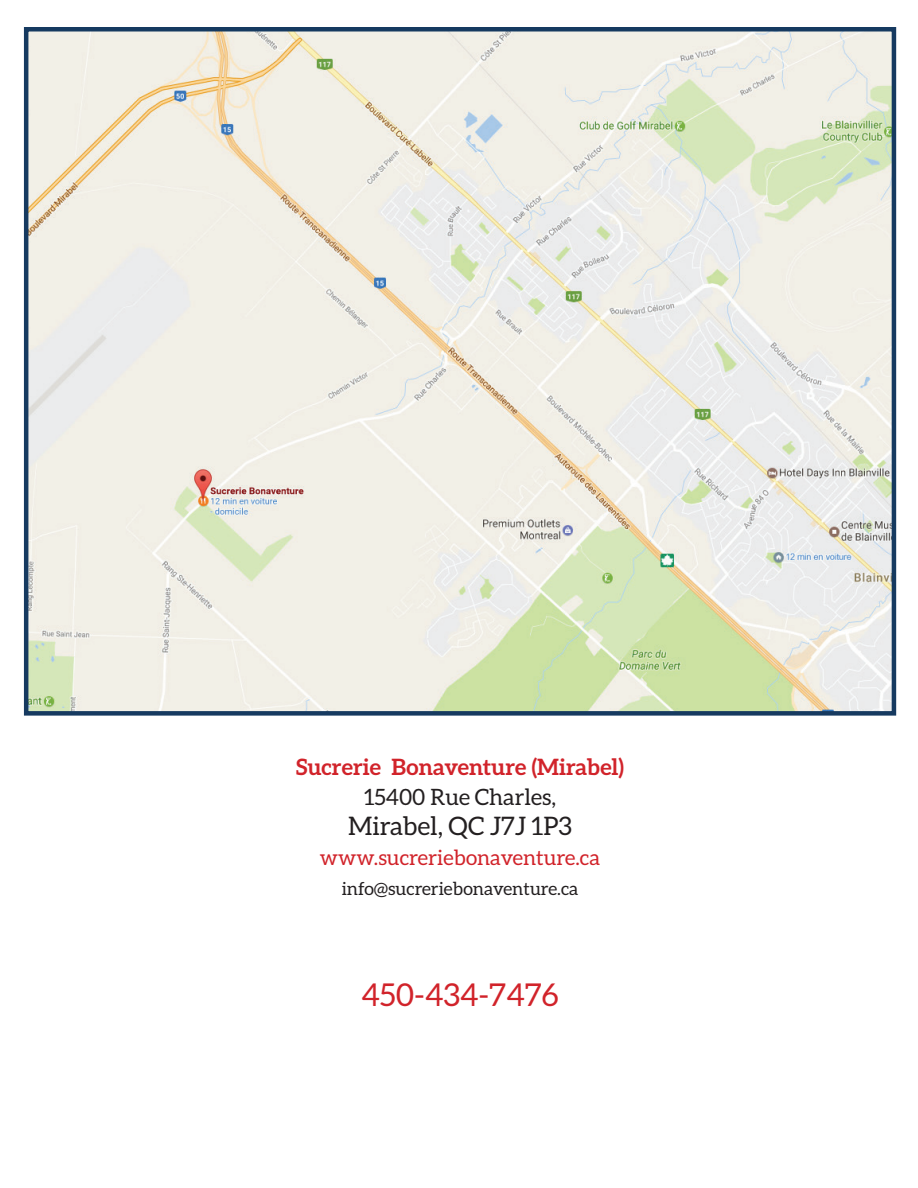
<style>
.page{position:relative;width:918px;height:1188px;background:#fff}
.page>*{position:absolute;margin:0;border:0;box-sizing:border-box;transform-origin:0 0}
.t1{font:31.5px "Aleo";color:#d1232a}
.t2{font:25.5px "Aleo";color:#231f20}
.t3{font:700 22.5px "Aleo";color:#d1232a}
.t4{font:22.5px "Aleo";color:#231f20}
.t5{font:21px "Aleo";color:#d1232a}
.t6{font:18px "Aleo";color:#231f20}
</style>
<div class="page">
<img style="left:29px;top:32px;width:862px;height:679px">
<div style="left:24px;top:27px;width:872px;height:689px;border:4px solid #163a60"></div>
<p class="t3" style="left:296px;top:754px;width:329px">Sucrerie Bonaventure (Mirabel)</p>
<p class="t4" style="left:364px;top:785px;width:194px">15400 Rue Charles,</p>
<p class="t2" style="left:348px;top:812px;width:226px">Mirabel, QC J7J 1P3</p>
<p class="t5" style="left:320px;top:846px;width:282px">www.sucreriebonaventure.ca</p>
<p class="t6" style="left:342px;top:879px;width:238px">info@sucreriebonaventure.ca</p>
<h1 class="t1" style="left:361px;top:978px;width:199px">450-434-7476</h1>
</div>
